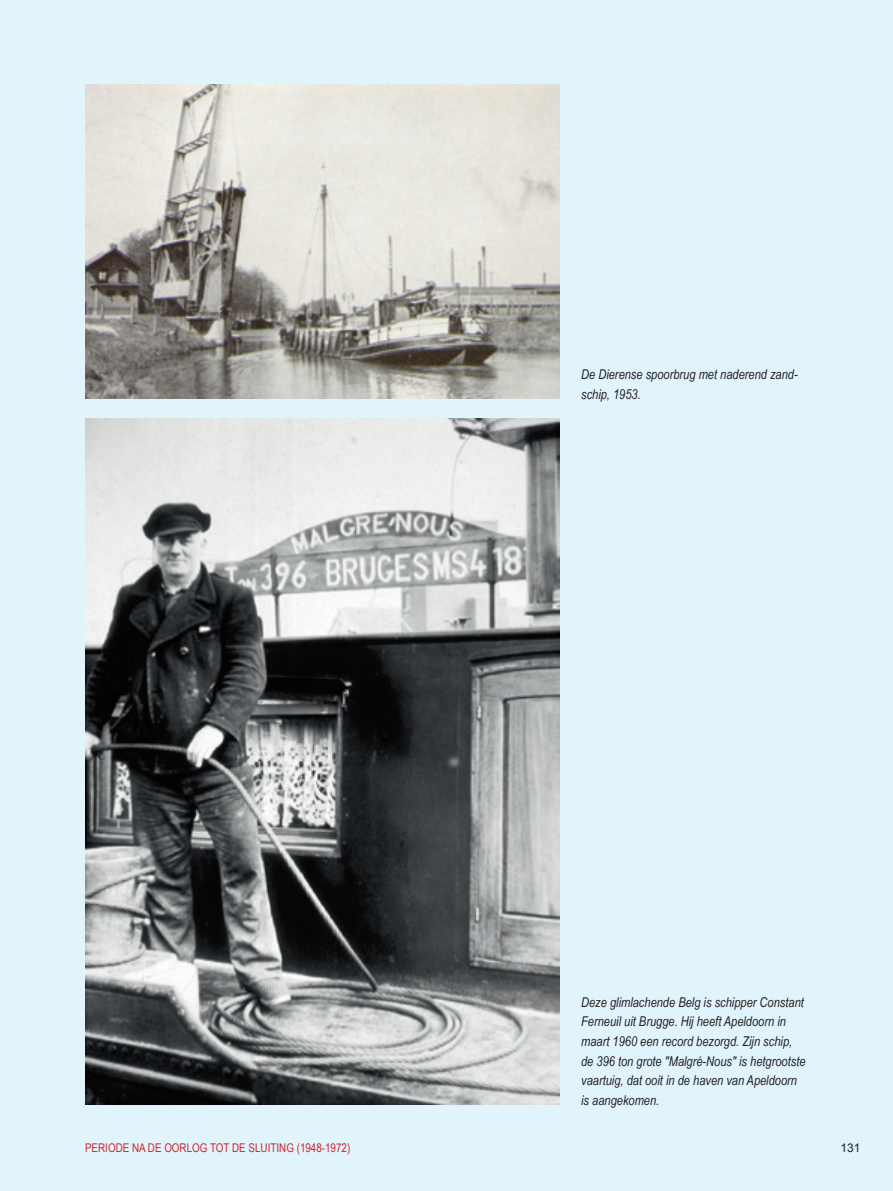
<style>
.page{position:relative;width:893px;height:1191px;background:#e1f4fc}
.page>*{position:absolute;margin:0;border:0;box-sizing:border-box;transform-origin:0 0}
.t1{font:italic 13.5px/19.6px "Arial Narrow";color:#231f20}
.t2{font:12px "Arial Narrow";color:#d1232a}
.t3{font:12px "Arial";color:#231f20}
</style>
<div class="page">
<img style="left:85px;top:85px;width:475px;height:314px">
<img style="left:85px;top:418px;width:475px;height:686px">
<p class="t1" style="left:581px;top:364px;width:218px">De Dierense spoorbrug met naderend zand&shy;schip, 1953.</p>
<p class="t2" style="left:85px;top:1139px;width:267px">PERIODE NA DE OORLOG TOT DE SLUITING (1948-1972)</p>
<p class="t1" style="left:581px;top:992px;width:226px">Deze glimlachende Belg is schipper Constant Ferneuil uit Brugge. Hij heeft Apeldoorn in maart 1960 een record bezorgd. Zijn schip, de 396 ton grote "Malgré-Nous" is hetgrootste vaartuig, dat ooit in de haven van Apeldoorn is aangekomen.</p>
<p class="t3" style="left:840px;top:1139px;width:22px">131</p>
</div>
